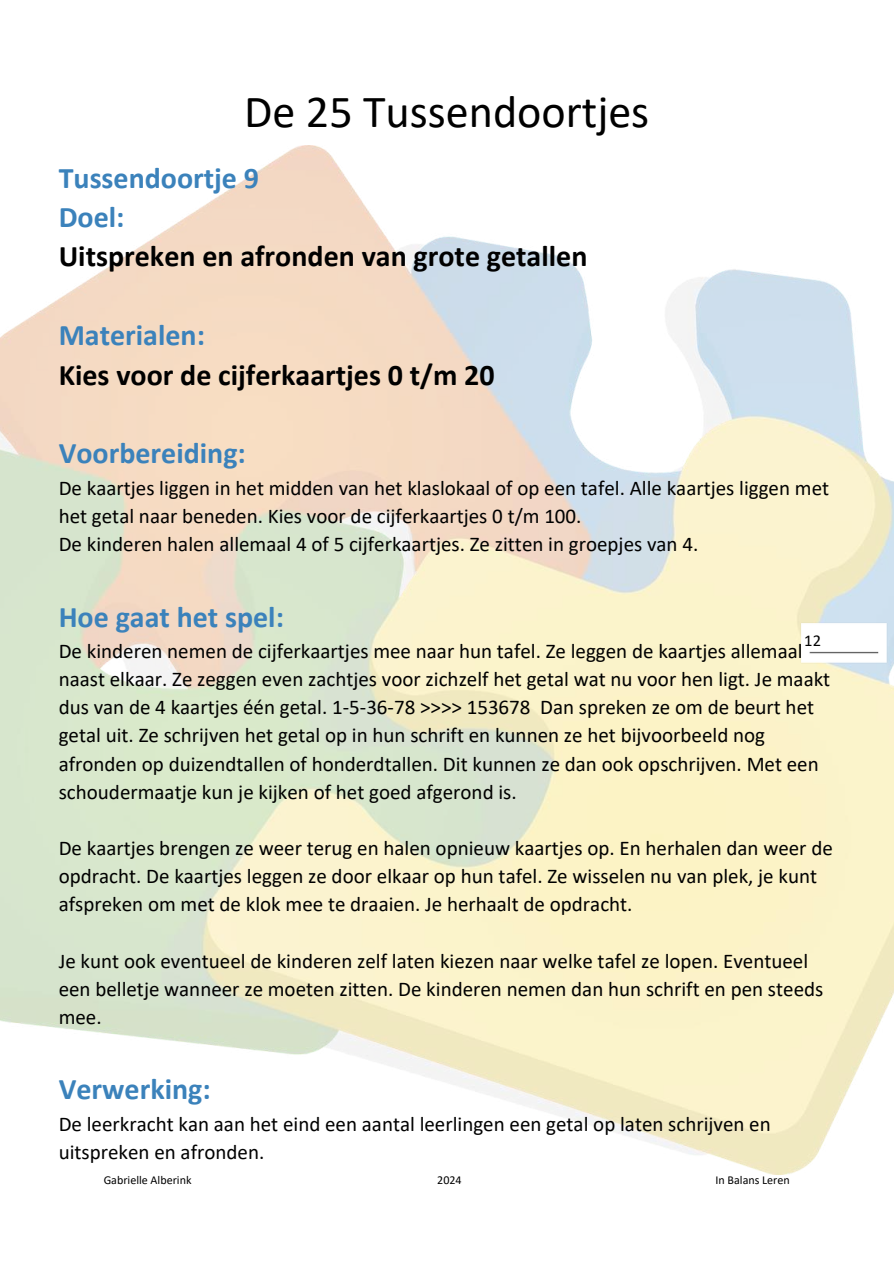
<style>
.page{position:relative;width:894px;height:1264px;background:#fff}
.page>*{position:absolute;margin:0;border:0;box-sizing:border-box;transform-origin:0 0}
.t1{font:46.05px "Calibri";color:#000}
.t2{font:700 30px/39.3px "Calibri";color:#3b82bb}
.t3{font:700 30px "Calibri";color:#000}
.t4{font:21px/28.2px "Calibri";color:#000}
.t5{font:16.5px "Calibri";color:#000}
.t6{font:12px "Calibri";color:#000}
</style>
<div class="page">
<img style="left:793px;top:615px;width:100px;height:54px">
<h1 class="t1" style="left:244px;top:93px;width:406px">De 25 Tussendoortjes</h1>
<h2 class="t2" style="left:59px;top:160px;width:202px">Tussendoortje 9<br>Doel:</h2>
<h2 class="t3" style="left:59px;top:244px;width:530px">Uitspreken en afronden van grote getallen</h2>
<h2 class="t2" style="left:59px;top:318px;width:148px">Materialen:</h2>
<h2 class="t3" style="left:59px;top:362px;width:437px">Kies voor de cijferkaartjes 0 t/m 20</h2>
<h2 class="t2" style="left:59px;top:436px;width:188px">Voorbereiding:</h2>
<p class="t4" style="left:59px;top:475px;width:771px">De kaartjes liggen in het midden van het klaslokaal of op een tafel. Alle kaartjes liggen met het getal naar beneden. Kies voor de cijferkaartjes 0 t/m 100.<br>De kinderen halen allemaal 4 of 5 cijferkaartjes. Ze zitten in groepjes van 4.</p>
<h2 class="t2" style="left:59px;top:599px;width:227px">Hoe gaat het spel:</h2>
<p class="t4" style="left:59px;top:638px;width:772px">De kinderen nemen de cijferkaartjes mee naar hun tafel. Ze leggen de kaartjes allemaal naast elkaar. Ze zeggen even zachtjes voor zichzelf het getal wat nu voor hen ligt. Je maakt dus van de 4 kaartjes één getal. 1-5-36-78 &gt;&gt;&gt;&gt; 153678 Dan spreken ze om de beurt het getal uit. Ze schrijven het getal op in hun schrift en kunnen ze het bijvoorbeeld nog afronden op duizendtallen of honderdtallen. Dit kunnen ze dan ook opschrijven. Met een schoudermaatje kun je kijken of het goed afgerond is.</p>
<p class="t4" style="left:59px;top:835px;width:775px">De kaartjes brengen ze weer terug en halen opnieuw kaartjes op. En herhalen dan weer de opdracht. De kaartjes leggen ze door elkaar op hun tafel. Ze wisselen nu van plek, je kunt afspreken om met de klok mee te draaien. Je herhaalt de opdracht.</p>
<p class="t4" style="left:59px;top:948px;width:766px">Je kunt ook eventueel de kinderen zelf laten kiezen naar welke tafel ze lopen. Eventueel een belletje wanneer ze moeten zitten. De kinderen nemen dan hun schrift en pen steeds mee.</p>
<p class="t5" style="left:804px;top:633px;width:18px">12</p>
<h2 class="t2" style="left:59px;top:1072px;width:153px">Verwerking:</h2>
<p class="t4" style="left:59px;top:1111px;width:713px">De leerkracht kan aan het eind een aantal leerlingen een getal op laten schrijven en uitspreken en afronden.</p>
<p class="t6" style="left:104px;top:1174px;width:89px">Gabrielle Alberink</p>
<p class="t6" style="left:437px;top:1174px;width:26px">2024</p>
<p class="t6" style="left:715px;top:1174px;width:76px">In Balans Leren</p>
</div>
